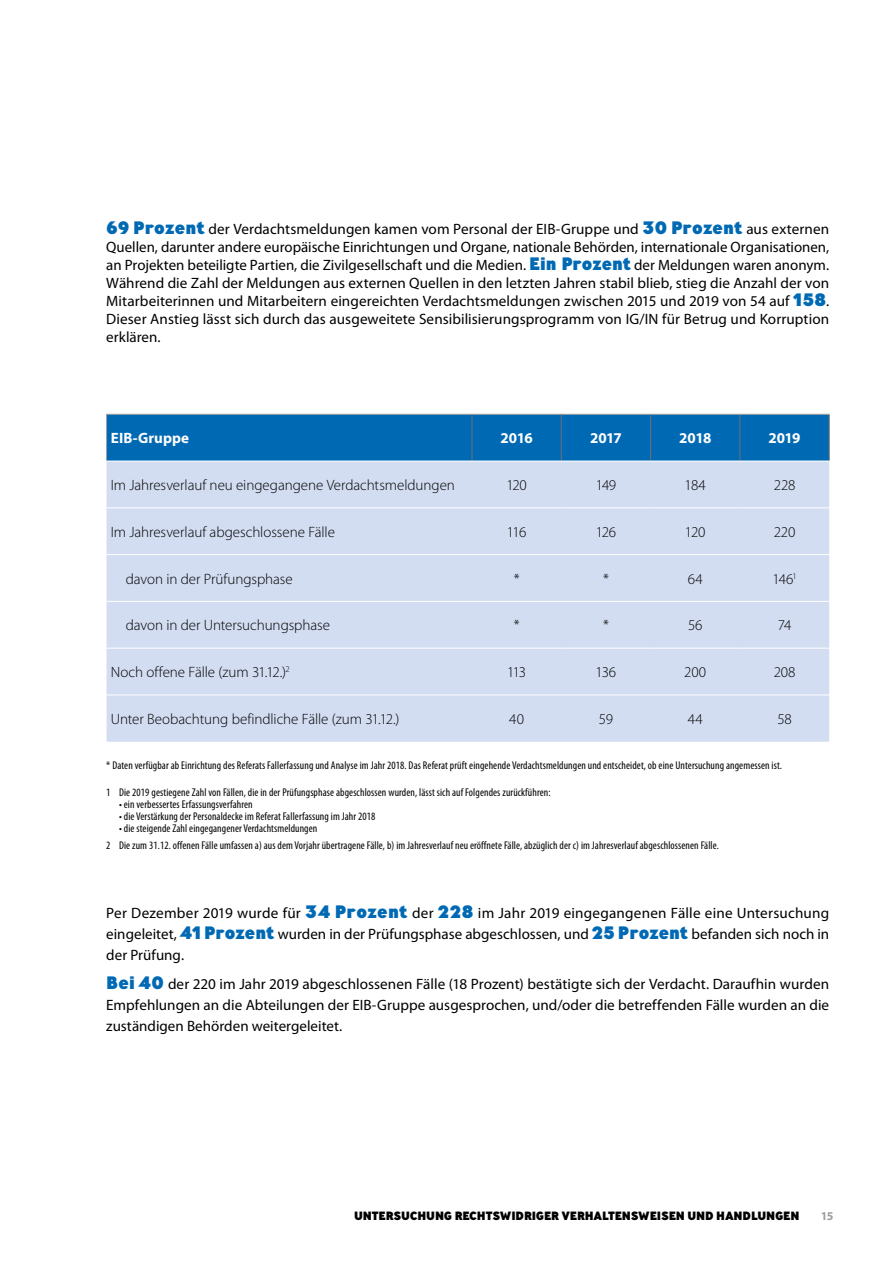
<style>
.page{position:relative;width:893px;height:1263px;background:#fff}
.page>*{position:absolute;margin:0;border:0;box-sizing:border-box;transform-origin:0 0}
.t1{font:15px/18px "Myriad Pro";color:#000;text-align:justify}
.t2{font:300 15px "Myriad Pro";letter-spacing:-.005em;color:#000}
.t3{font:700 15px "Myriad Pro";color:#fff}
.t4{font:800 12px "Ministry";letter-spacing:-.01em;color:#000}
.t5{font:700 12px "Myriad Pro";color:#9d9d9c}
.t6{font:condensed 11.25px/16.2px "Myriad Pro";letter-spacing:.01em;color:#000}
.s1{font-family:"Ministry";font-weight:800;font-size:18px;color:#0069b4}
</style>
<div class="page">
<div style="left:107px;top:415px;width:722px;height:46px;background:#0069b4"></div>
<div style="left:107px;top:462px;width:722px;height:280px;background:#d3ddf2"></div>
<hr style="left:740px;top:414px;width:1px;height:47px;background:#706f6f">
<hr style="left:829px;top:414px;width:1px;height:47px;background:#706f6f">
<hr style="left:106px;top:414px;width:1px;height:47px;background:#9f9f9f">
<hr style="left:106px;top:414px;width:366px;height:1px;background:#9f9f9f">
<hr style="left:472px;top:414px;width:89px;height:1px;background:#9f9f9f">
<hr style="left:561px;top:414px;width:90px;height:1px;background:#9f9f9f">
<hr style="left:651px;top:414px;width:89px;height:1px;background:#9f9f9f">
<hr style="left:740px;top:414px;width:89px;height:1px;background:#9f9f9f">
<hr style="left:472px;top:414px;width:1px;height:47px;background:#706f6f">
<hr style="left:561px;top:414px;width:1px;height:47px;background:#706f6f">
<hr style="left:650px;top:414px;width:1px;height:47px;background:#706f6f">
<hr style="left:107px;top:507px;width:365px;height:1px;background:#fff">
<hr style="left:472px;top:507px;width:89px;height:1px;background:#fff">
<hr style="left:561px;top:507px;width:90px;height:1px;background:#fff">
<hr style="left:651px;top:507px;width:89px;height:1px;background:#fff">
<hr style="left:740px;top:507px;width:89px;height:1px;background:#fff">
<hr style="left:107px;top:554px;width:365px;height:1px;background:#fff">
<hr style="left:472px;top:554px;width:89px;height:1px;background:#fff">
<hr style="left:561px;top:554px;width:90px;height:1px;background:#fff">
<hr style="left:651px;top:554px;width:89px;height:1px;background:#fff">
<hr style="left:740px;top:554px;width:89px;height:1px;background:#fff">
<hr style="left:107px;top:601px;width:365px;height:1px;background:#fff">
<hr style="left:472px;top:601px;width:89px;height:1px;background:#fff">
<hr style="left:561px;top:601px;width:90px;height:1px;background:#fff">
<hr style="left:651px;top:601px;width:89px;height:1px;background:#fff">
<hr style="left:740px;top:601px;width:89px;height:1px;background:#fff">
<hr style="left:107px;top:648px;width:365px;height:1px;background:#fff">
<hr style="left:472px;top:648px;width:89px;height:1px;background:#fff">
<hr style="left:561px;top:648px;width:90px;height:1px;background:#fff">
<hr style="left:651px;top:648px;width:89px;height:1px;background:#fff">
<hr style="left:740px;top:648px;width:89px;height:1px;background:#fff">
<hr style="left:107px;top:694px;width:365px;height:1px;background:#fff">
<hr style="left:472px;top:694px;width:89px;height:1px;background:#fff">
<hr style="left:561px;top:694px;width:90px;height:1px;background:#fff">
<hr style="left:651px;top:694px;width:89px;height:1px;background:#fff">
<hr style="left:740px;top:694px;width:89px;height:1px;background:#fff">
<p class="t1" style="left:106px;top:220px;width:724px"><span class="s1">69 Prozent</span> der Verdachtsmeldungen kamen vom Personal der EIB-Gruppe und <span class="s1">30 Prozent</span> aus externen Quellen, darunter andere europäische Einrichtungen und Organe, nationale Behörden, internationale Organisationen, an Projekten beteiligte Partien, die Zivilgesellschaft und die Medien. <span class="s1">Ein Prozent</span> der Meldungen waren anonym.<br>Während die Zahl der Meldungen aus externen Quellen in den letzten Jahren stabil blieb, stieg die Anzahl der von Mitarbeiterinnen und Mitarbeitern eingereichten Verdachtsmeldungen zwischen 2015 und 2019 von 54 auf <span class="s1">158</span>.<br>Dieser Anstieg lässt sich durch das ausgeweitete Sensibilisierungsprogramm von IG/IN für Betrug und Korruption erklären.</p>
<p class="t3" style="left:111px;top:430px;width:80px">EIB-Gruppe</p>
<p class="t3" style="left:501px;top:430px;width:34px">2016</p>
<p class="t3" style="left:590px;top:430px;width:33px">2017</p>
<p class="t3" style="left:679px;top:430px;width:34px">2018</p>
<p class="t3" style="left:768px;top:430px;width:34px">2019</p>
<p class="t2" style="left:111px;top:477px;width:346px">Im Jahresverlauf neu eingegangene Verdachtsmeldungen</p>
<p class="t2" style="left:506px;top:477px;width:22px">120</p>
<p class="t2" style="left:596px;top:477px;width:22px">149</p>
<p class="t2" style="left:685px;top:477px;width:23px">184</p>
<p class="t2" style="left:774px;top:477px;width:23px">228</p>
<p class="t2" style="left:111px;top:524px;width:226px">Im Jahresverlauf abgeschlossene Fälle</p>
<p class="t2" style="left:507px;top:524px;width:21px">116</p>
<p class="t2" style="left:596px;top:524px;width:22px">126</p>
<p class="t2" style="left:685px;top:524px;width:22px">120</p>
<p class="t2" style="left:774px;top:524px;width:23px">220</p>
<p class="t2" style="left:126px;top:570px;width:169px">davon in der Prüfungsphase</p>
<p class="t2" style="left:514px;top:570px;width:7px">*</p>
<p class="t2" style="left:603px;top:570px;width:7px">*</p>
<p class="t2" style="left:688px;top:570px;width:16px">64</p>
<p class="t2" style="left:772px;top:570px;width:26px">146<sup>1</sup></p>
<p class="t2" style="left:126px;top:617px;width:206px">davon in der Untersuchungsphase</p>
<p class="t2" style="left:514px;top:617px;width:7px">*</p>
<p class="t2" style="left:603px;top:617px;width:7px">*</p>
<p class="t2" style="left:688px;top:617px;width:16px">56</p>
<p class="t2" style="left:778px;top:617px;width:15px">74</p>
<p class="t2" style="left:111px;top:664px;width:181px">Noch offene Fälle (zum 31.12.)<sup>2</sup></p>
<p class="t2" style="left:507px;top:664px;width:21px">113</p>
<p class="t2" style="left:596px;top:664px;width:22px">136</p>
<p class="t2" style="left:684px;top:664px;width:23px">200</p>
<p class="t2" style="left:774px;top:664px;width:23px">208</p>
<p class="t2" style="left:111px;top:711px;width:290px">Unter Beobachtung befindliche Fälle (zum 31.12.)</p>
<p class="t2" style="left:509px;top:711px;width:16px">40</p>
<p class="t2" style="left:599px;top:711px;width:16px">59</p>
<p class="t2" style="left:688px;top:711px;width:17px">44</p>
<p class="t2" style="left:777px;top:711px;width:16px">58</p>
<p class="t6" style="left:106px;top:757px;width:677px">* Daten verfügbar ab Einrichtung des Referats Fallerfassung und Analyse im Jahr 2018. Das Referat prüft eingehende Verdachtsmeldungen und entscheidet, ob eine Untersuchung angemessen ist.</p>
<p class="t6" style="left:106px;top:785px;width:446px">1 Die 2019 gestiegene Zahl von Fällen, die in der Prüfungsphase abgeschlossen wurden, lässt sich auf Folgendes zurückführen:</p>
<p class="t6" style="left:119px;top:797px;width:135px">• ein verbessertes Erfassungsverfahren</p>
<p class="t6" style="left:119px;top:809px;width:258px">• die Verstärkung der Personaldecke im Referat Fallerfassung im Jahr 2018</p>
<p class="t6" style="left:106px;top:821px;width:614px;text-indent:13px">• die steigende Zahl eingegangener Verdachtsmeldungen<br>2 Die zum 31.12. offenen Fälle umfassen a) aus dem Vorjahr übertragene Fälle, b) im Jahresverlauf neu eröffnete Fälle, abzüglich der c) im Jahresverlauf abgeschlossenen Fälle.</p>
<p class="t1" style="left:106px;top:902px;width:724px;line-height:21px">Per Dezember 2019 wurde für <span class="s1">34 Prozent</span> der <span class="s1">228</span> im Jahr 2019 eingegangenen Fälle eine Untersuchung eingeleitet, <span class="s1">41 Prozent</span> wurden in der Prüfungsphase abgeschlossen, und <span class="s1">25 Prozent</span> befanden sich noch in der Prüfung.</p>
<p class="t1" style="left:106px;top:974px;width:724px;line-height:21px"><span class="s1">Bei 40</span> der 220 im Jahr 2019 abgeschlossenen Fälle (18 Prozent) bestätigte sich der Verdacht. Daraufhin wurden Empfehlungen an die Abteilungen der EIB-Gruppe ausgesprochen, und/oder die betreffenden Fälle wurden an die zuständigen Behörden weitergeleitet.</p>
<p class="t4" style="left:354px;top:1208px;width:447px">UNTERSUCHUNG RECHTSWIDRIGER VERHALTENSWEISEN UND HANDLUNGEN</p>
<p class="t5" style="left:821px;top:1210px;width:14px">15</p>
</div>
